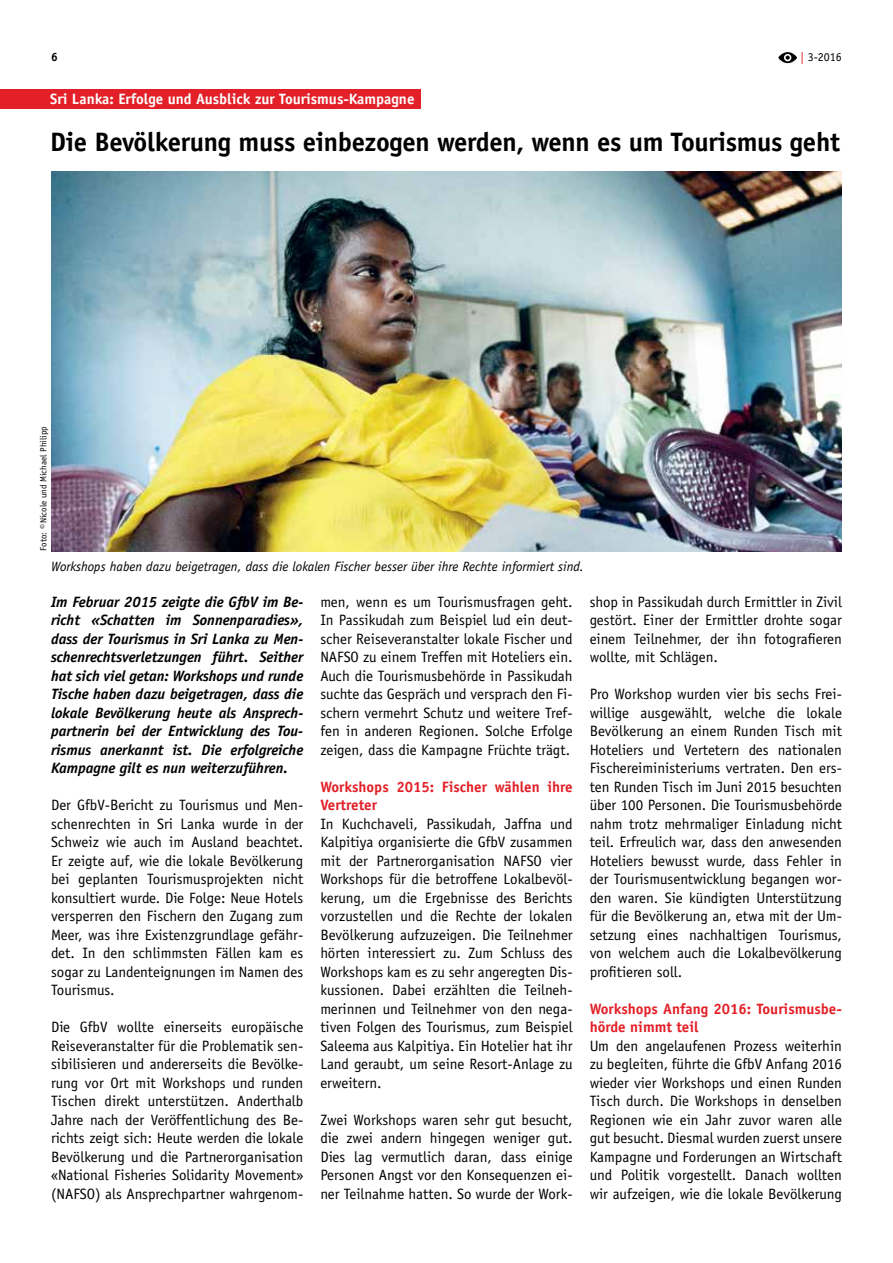
<style>
.page{position:relative;width:893px;height:1263px;background:#fff}
.page>*{position:absolute;margin:0;border:0;box-sizing:border-box;transform-origin:0 0}
.t1{font:700 26.7px "Officina Sans Std";letter-spacing:-.01em;color:#000}
.t2{font:15px/18.5px "Officina Sans Std";color:#000;text-align:justify}
.t3{font:italic 700 15px/18.5px "Officina Sans Std";letter-spacing:-.005em;color:#000;text-align:justify}
.t4{font:700 15px/18.5px "Officina Sans Std";color:#e31f27}
.t5{font:700 15px "Officina Sans Std";color:#fff}
.t6{font:italic 13.5px "Officina Sans Std";color:#000}
.t7{font:12px "Officina Sans Std";color:#000}
.t8{font:700 12px "Officina Sans Std";color:#000}
.t9{font:9px "Officina Sans Std";color:#000}
.s1{color:#e31f27}
</style>
<div class="page">
<div style="left:0;top:90px;width:420px;height:19px;background:#e31f27"></div>
<img style="left:51px;top:171px;width:791px;height:380px">
<svg style="left:778px;top:52px;width:19px;height:11px"></svg>
<p class="t8" style="left:51px;top:49px;width:8px">6</p>
<p class="t7" style="left:800px;top:50px;width:43px"><span class="s1">|</span> 3-2016</p>
<p class="t5" style="left:50px;top:90px;width:366px">Sri Lanka: Erfolge und Ausblick zur Tourismus-Kampagne</p>
<h1 class="t1" style="left:50px;top:125px;width:791px">Die Bevölkerung muss einbezogen werden, wenn es um Tourismus geht</h1>
<p class="t9" style="left:38px;top:551px;width:126px;rotate:-90deg">Foto: ©Nicole und Michael Philipp</p>
<p class="t6" style="left:51px;top:558px;width:534px">Workshops haben dazu beigetragen, dass die lokalen Fischer besser über ihre Rechte informiert sind.</p>
<p class="t3" style="left:51px;top:592px;width:254px">Im Februar 2015 zeigte die GfbV im Be&shy;richt «Schatten im Sonnenparadies», dass der Tourismus in Sri Lanka zu Men&shy;schenrechtsverletzungen führt. Seither hat sich viel getan: Workshops und runde Tische haben dazu beigetragen, dass die lokale Bevölkerung heute als Ansprech&shy;partnerin bei der Entwicklung des Tou&shy;rismus anerkannt ist. Die erfolgreiche Kampagne gilt es nun weiterzuführen.</p>
<p class="t2" style="left:51px;top:796px;width:254px">Der GfbV-Bericht zu Tourismus und Men&shy;schenrechten in Sri Lanka wurde in der Schweiz wie auch im Ausland beachtet.<br>Er zeigte auf, wie die lokale Bevölkerung bei geplanten Tourismusprojekten nicht konsultiert wurde. Die Folge: Neue Hotels versperren den Fischern den Zugang zum Meer, was ihre Existenzgrundlage gefähr&shy;det. In den schlimmsten Fällen kam es sogar zu Landenteignungen im Namen des Tourismus.</p>
<p class="t2" style="left:51px;top:1018px;width:254px">Die GfbV wollte einerseits europäische Reiseveranstalter für die Problematik sen&shy;sibilisieren und andererseits die Bevölke&shy;rung vor Ort mit Workshops und runden Tischen direkt unterstützen. Anderthalb Jahre nach der Veröffentlichung des Be&shy;richts zeigt sich: Heute werden die lokale Bevölkerung und die Partnerorganisation «National Fisheries Solidarity Movement» (NAFSO) als Ansprechpartner wahrgenom-</p>
<p class="t2" style="left:320px;top:592px;width:254px">men, wenn es um Tourismusfragen geht.<br>In Passikudah zum Beispiel lud ein deut&shy;scher Reiseveranstalter lokale Fischer und NAFSO zu einem Treffen mit Hoteliers ein.<br>Auch die Tourismusbehörde in Passikudah suchte das Gespräch und versprach den Fi&shy;schern vermehrt Schutz und weitere Tref&shy;fen in anderen Regionen. Solche Erfolge zeigen, dass die Kampagne Früchte trägt.</p>
<p class="t4" style="left:320px;top:777px;width:254px">Workshops 2015: Fischer wählen ihre<br>Vertreter</p>
<p class="t2" style="left:320px;top:814px;width:254px">In Kuchchaveli, Passikudah, Jaffna und Kalpitiya organisierte die GfbV zusammen mit der Partnerorganisation NAFSO vier Workshops für die betroffene Lokalbevöl&shy;kerung, um die Ergebnisse des Berichts vorzustellen und die Rechte der lokalen Bevölkerung aufzuzeigen. Die Teilnehmer hörten interessiert zu. Zum Schluss des Workshops kam es zu sehr angeregten Dis&shy;kussionen. Dabei erzählten die Teilneh&shy;merinnen und Teilnehmer von den nega&shy;tiven Folgen des Tourismus, zum Beispiel Saleema aus Kalpitiya. Ein Hotelier hat ihr Land geraubt, um seine Resort-Anlage zu erweitern.</p>
<p class="t2" style="left:320px;top:1110px;width:254px">Zwei Workshops waren sehr gut besucht, die zwei andern hingegen weniger gut.<br>Dies lag vermutlich daran, dass einige Personen Angst vor den Konsequenzen ei&shy;ner Teilnahme hatten. So wurde der Work-</p>
<p class="t2" style="left:590px;top:592px;width:254px">shop in Passikudah durch Ermittler in Zivil gestört. Einer der Ermittler drohte sogar einem Teilnehmer, der ihn fotografieren wollte, mit Schlägen.</p>
<p class="t2" style="left:590px;top:685px;width:254px">Pro Workshop wurden vier bis sechs Frei&shy;willige ausgewählt, welche die lokale Bevölkerung an einem Runden Tisch mit Hoteliers und Vertetern des nationalen Fischereiministeriums vertraten. Den ers&shy;ten Runden Tisch im Juni 2015 besuchten über 100 Personen. Die Tourismusbehörde nahm trotz mehrmaliger Einladung nicht teil. Erfreulich war, dass den anwesenden Hoteliers bewusst wurde, dass Fehler in der Tourismusentwicklung begangen wor&shy;den waren. Sie kündigten Unterstützung für die Bevölkerung an, etwa mit der Um&shy;setzung eines nachhaltigen Tourismus, von welchem auch die Lokalbevölkerung profitieren soll.</p>
<p class="t4" style="left:590px;top:999px;width:254px">Workshops Anfang 2016: Tourismusbe&shy;hörde nimmt teil</p>
<p class="t2" style="left:590px;top:1036px;width:254px">Um den angelaufenen Prozess weiterhin zu begleiten, führte die GfbV Anfang 2016 wieder vier Workshops und einen Runden Tisch durch. Die Workshops in denselben Regionen wie ein Jahr zuvor waren alle gut besucht. Diesmal wurden zuerst unsere Kampagne und Forderungen an Wirtschaft und Politik vorgestellt. Danach wollten wir aufzeigen, wie die lokale Bevölkerung</p>
</div>
